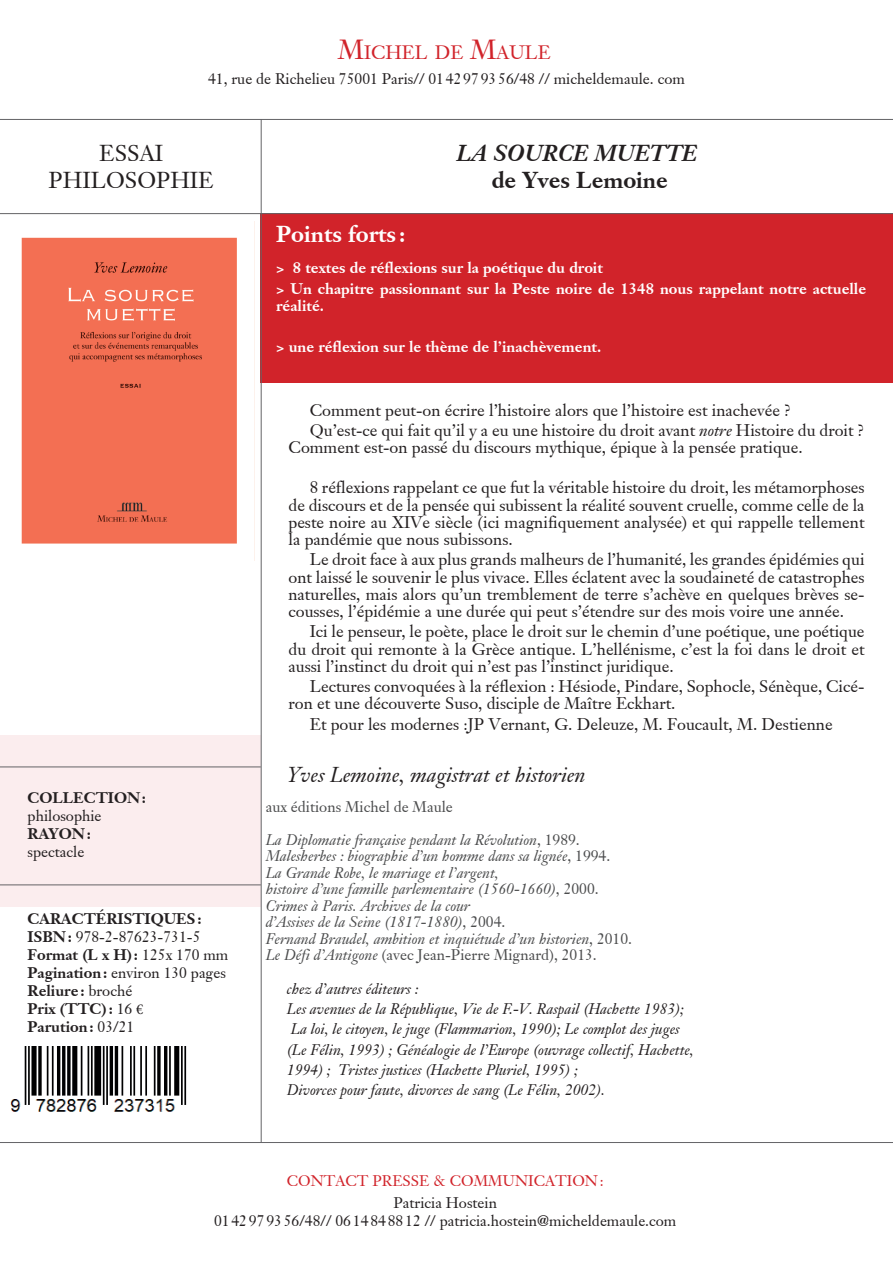
<style>
.page{position:relative;width:893px;height:1263px;background:#fff}
.page>*{position:absolute;margin:0;border:0;box-sizing:border-box;transform-origin:0 0}
.t1{font:22.5px/27px "Janson S Si";color:#231f20;text-align:center}
.t2{font:italic 700 22.5px "Janson S Si";color:#231f20}
.t3{font:700 22.5px "Janson S Si";color:#231f20}
.t4{font:700 22.5px "Janson S Si";color:#fff}
.t5{font:italic 21px "Janson S Si";color:#231f20}
.t6{font:18.9px "Janson S Si";color:#d1232a}
.t7{font:16.5px/17.2px "Janson S Si";color:#231f20;text-align:justify}
.t8{font:italic 15px/16.5px "Janson S Si";color:#4b4c4d}
.t9{font:italic 15px/20.2px "Janson S Si";color:#231f20}
.t10{font:15px/18px "Janson S Si";color:#231f20;text-align:center}
.t11{font:700 15px/20.7px "Janson S Si";color:#fff}
.t12{font:700 15px/18px "Janson S Si";color:#231f20}
.t13{font:15px "Janson S Si";color:#d1232a}
.t14{font:15px "Janson S Si";color:#4b4c4d}
.s1{font-size:27px}
.s2{font-weight:400}
.s3{font-family:"Minion Pro";font-weight:400}
.s4{font-style:italic}
.s5{font-style:normal}
</style>
<div class="page">
<div style="left:261px;top:214px;width:632px;height:169px;background:#d1232a"></div>
<div style="left:0;top:735px;width:261px;height:172px;background:#fbedee"></div>
<hr style="left:0;top:213px;width:893px;height:1px;background:#636366">
<hr style="left:0;top:766px;width:261px;height:1px;background:#636366">
<hr style="left:0;top:884px;width:261px;height:1px;background:#636366">
<hr style="left:0;top:1142px;width:893px;height:1px;background:#636366">
<hr style="left:0;top:119px;width:893px;height:1px;background:#636366">
<hr style="left:261px;top:119px;width:1px;height:1023px;background:#636366">
<img style="left:10px;top:1047px;width:177px;height:65px">
<img style="left:21px;top:222px;width:234px;height:338px">
<p class="t6" style="left:338px;top:40px;width:214px"><span class="s1">M</span>ICHEL DE <span class="s1">M</span>AULE</p>
<p class="t10" style="left:208px;top:69px;width:478px">41, rue de Richelieu 75001 Paris// 0142979356/48 // micheldemaule. com</p>
<h1 class="t1" style="left:49px;top:140px;width:166px">ESSAI<br>PHILOSOPHIE</h1>
<p class="t12" style="left:28px;top:788px;width:120px">COLLECTION:</p>
<p class="t10" style="left:28px;top:806px;width:75px">philosophie</p>
<p class="t12" style="left:28px;top:824px;width:65px">RAYON:</p>
<p class="t10" style="left:28px;top:842px;width:58px">spectacle</p>
<p class="t12" style="left:28px;top:910px;width:202px">CARACTÉRISTIQUES:<br>ISBN: <span class="s2">978-2-87623-731-5<br></span>Format (L x H): <span class="s2">125x 170 mm<br></span>Pagination: <span class="s2">environ 130 pages<br></span>Reliure: <span class="s2">broché<br></span>Prix (TTC): <span class="s2">16</span> <span class="s3">€<br></span>Parution: <span class="s2">03/21</span></p>
<h1 class="t2" style="left:456px;top:139px;width:242px">LA SOURCE MUETTE</h1>
<h1 class="t3" style="left:492px;top:166px;width:178px">de Yves Lemoine</h1>
<h1 class="t4" style="left:276px;top:220px;width:131px">Points forts :</h1>
<p class="t11" style="left:276px;top:258px;width:591px">&gt; 8 textes de réflexions sur la poétique du droit<br>&gt; Un chapitre passionnant sur la Peste noire de 1348 nous rappelant notre actuelle</p>
<p class="t11" style="left:276px;top:295px;width:49px">réalité.</p>
<p class="t11" style="left:276px;top:336px;width:327px">&gt; une réflexion sur le thème de l’inachèvement.</p>
<p class="t7" style="left:310px;top:399px;width:556px;line-height:20.2px">Comment peut-on écrire l’histoire alors que l’histoire est inachevée ?<br>Qu’est-ce qui fait qu’il y a eu une histoire du droit avant <span class="s4">notre</span> Histoire du droit ?</p>
<p class="t7" style="left:288px;top:438px;width:516px">Comment est-on passé du discours mythique, épique à la pensée pratique.</p>
<p class="t7" style="left:288px;top:479px;width:578px;text-indent:21px">8 réflexions rappelant ce que fut la véritable histoire du droit, les métamorphoses de discours et de la pensée qui subissent la réalité souvent cruelle, comme celle de la peste noire au XIVe siècle (ici magnifiquement analysée) et qui rappelle tellement la pandémie que nous subissons.</p>
<p class="t7" style="left:288px;top:551px;width:578px;text-indent:21px">Le droit face à aux plus grands malheurs de l’humanité, les grandes épidémies qui ont laissé le souvenir le plus vivace. Elles éclatent avec la soudaineté de catastrophes naturelles, mais alors qu’un tremblement de terre s’achève en quelques brèves se&shy;cousses, l’épidémie a une durée qui peut s’étendre sur des mois voire une année.</p>
<p class="t7" style="left:288px;top:623px;width:578px;text-indent:21px">Ici le penseur, le poète, place le droit sur le chemin d’une poétique, une poétique du droit qui remonte à la Grèce antique. L’hellénisme, c’est la foi dans le droit et aussi l’instinct du droit qui n’est pas l’instinct juridique.</p>
<p class="t7" style="left:288px;top:677px;width:578px;text-indent:21px">Lectures convoquées à la réflexion : Hésiode, Pindare, Sophocle, Sénèque, Cicé&shy;ron et une découverte Suso, disciple de Maître Eckhart.</p>
<p class="t7" style="left:310px;top:715px;width:525px">Et pour les modernes :JP Vernant, G. Deleuze, M. Foucault, M. Destienne</p>
<p class="t5" style="left:288px;top:762px;width:299px">Yves Lemoine, magistrat et historien</p>
<p class="t14" style="left:266px;top:797px;width:189px">aux éditions Michel de Maule</p>
<p class="t8" style="left:266px;top:831px;width:368px">La Diplomatie française pendant la Révolution<span class="s5">, 1989.<br></span>Malesherbes : biographie d’un homme dans sa lignée<span class="s5">, 1994.<br></span>La Grande Robe, le mariage et l’argent,<br>histoire d’une famille parlementaire (1560-1660)<span class="s5">, 2000.<br></span>Crimes à Paris. Archives de la cour<br>d’Assises de la Seine (1817-1880)<span class="s5">, 2004.<br></span>Fernand Braudel, ambition et inquiétude d’un historien<span class="s5">, 2010.<br></span>Le Défi d’Antigone <span class="s5">(avec Jean-Pierre Mignard), 2013.</span></p>
<p class="t9" style="left:287px;top:979px;width:408px">chez d’autres éditeurs :<br>Les avenues de la République, Vie de F.-V. Raspail (Hachette 1983); La loi, le citoyen, le juge (Flammarion, 1990); Le complot des juges (Le Félin, 1993) ; Généalogie de l’Europe (ouvrage collectif, Hachette, 1994) ; Tristes justices (Hachette Pluriel, 1995) ;<br>Divorces pour faute, divorces de sang (Le Félin, 2002).</p>
<p class="t13" style="left:287px;top:1171px;width:318px">CONTACT PRESSE &amp; COMMUNICATION:</p>
<p class="t10" style="left:214px;top:1194px;width:464px">Patricia Hostein<br>0142979356/48// 0614848812 // patricia.hostein@micheldemaule.com</p>
</div>
